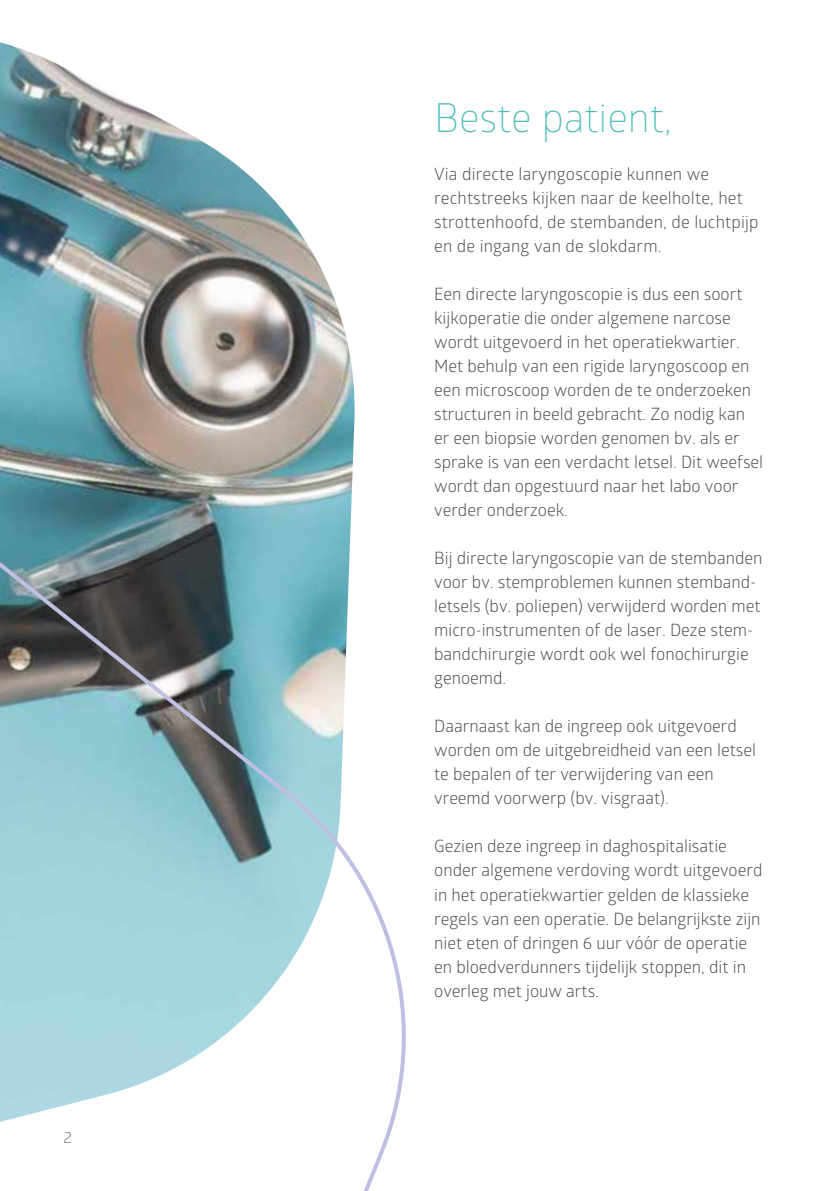
<style>
.page{position:relative;width:840px;height:1191px;background:#fff}
.page>*{position:absolute;margin:0;border:0;box-sizing:border-box;transform-origin:0 0}
.t1{font:300 40px "Glober";color:#4cbbb8}
.t2{font:17px/24px "Glober";color:#4a4a49}
.t3{font:16px "Glober";color:#7c7b7b}
</style>
<div class="page">
<img style="left:0;top:42px;width:355px;height:438px">
<svg style="left:0;top:480px;width:406px;height:711px"></svg>
<p class="t3" style="left:63px;top:1125px;width:10px">2</p>
<h1 class="t1" style="left:434px;top:90px;width:239px">Beste patient,</h1>
<p class="t2" style="left:434px;top:161px;width:326px">Via directe laryngoscopie kunnen we rechtstreeks kijken naar de keelholte, het strottenhoofd, de stembanden, de luchtpijp en de ingang van de slokdarm.</p>
<p class="t2" style="left:434px;top:281px;width:330px">Een directe laryngoscopie is dus een soort kijkoperatie die onder algemene narcose wordt uitgevoerd in het operatiekwartier.<br>Met behulp van een rigide laryngoscoop en een microscoop worden de te onderzoeken structuren in beeld gebracht. Zo nodig kan er een biopsie worden genomen bv. als er sprake is van een verdacht letsel. Dit weefsel wordt dan opgestuurd naar het labo voor verder onderzoek.</p>
<p class="t2" style="left:434px;top:545px;width:329px">Bij directe laryngoscopie van de stembanden voor bv. stemproblemen kunnen stemband&shy;letsels (bv. poliepen) verwijderd worden met micro-instrumenten of de laser. Deze stem&shy;bandchirurgie wordt ook wel fonochirurgie genoemd.</p>
<p class="t2" style="left:434px;top:713px;width:323px">Daarnaast kan de ingreep ook uitgevoerd worden om de uitgebreidheid van een letsel te bepalen of ter verwijdering van een vreemd voorwerp (bv. visgraat).</p>
<p class="t2" style="left:434px;top:833px;width:329px">Gezien deze ingreep in daghospitalisatie onder algemene verdoving wordt uitgevoerd in het operatiekwartier gelden de klassieke regels van een operatie. De belangrijkste zijn niet eten of dringen 6 uur vóór de operatie en bloedverdunners tijdelijk stoppen, dit in overleg met jouw arts.</p>
</div>
